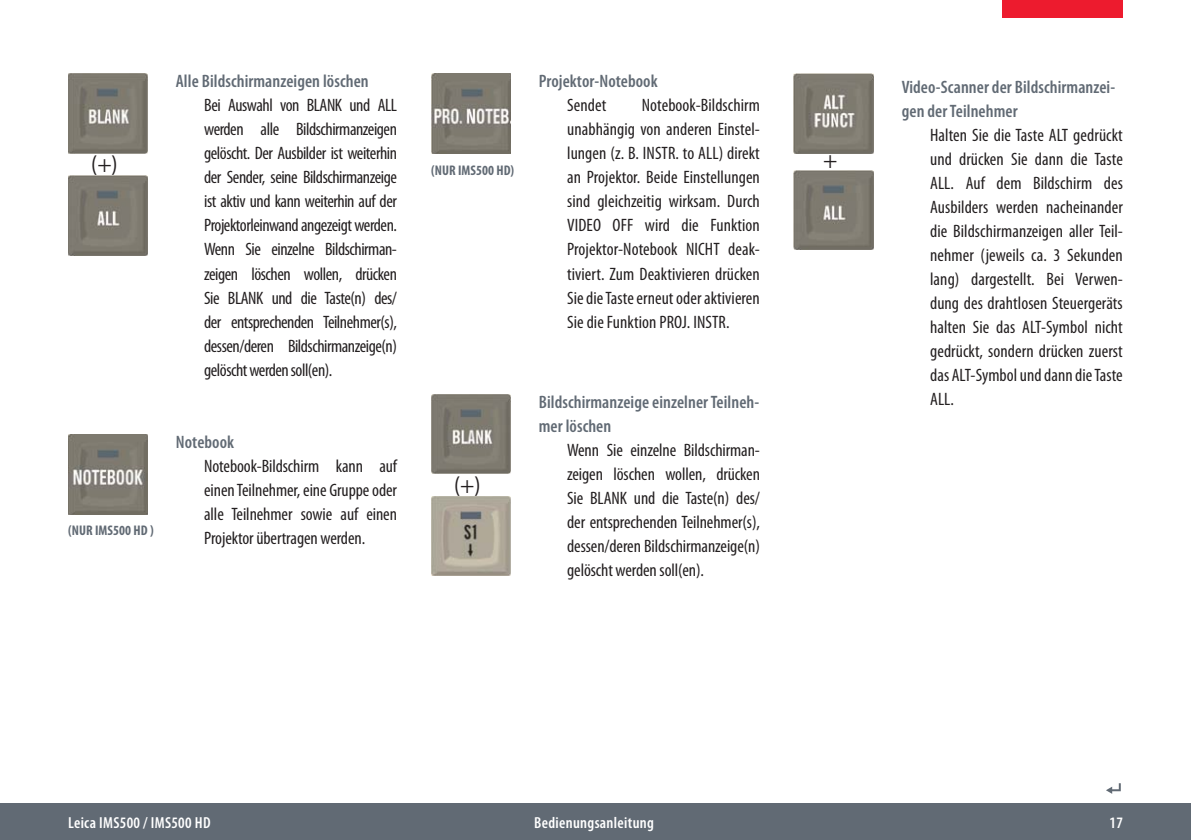
<style>
.page{position:relative;width:1191px;height:840px;background:#fff}
.page>*{position:absolute;margin:0;border:0;box-sizing:border-box;transform-origin:0 0}
.t1{font:condensed 24px "Myriad Pro";color:#231f20}
.t2{font:condensed 18px/24px "Myriad Pro";letter-spacing:-.005em;color:#231f20;text-align:justify}
.t3{font:600 condensed 18px/24px "Myriad Pro";letter-spacing:.005em;color:#616a74}
.t4{font:600 condensed 16px "Myriad Pro";letter-spacing:.02em;color:#fff}
.t5{font:700 condensed 14px "Myriad Pro";letter-spacing:.005em;color:#616a74}
</style>
<div class="page">
<div style="left:0;top:803px;width:1191px;height:36px;background:#616a74"></div>
<div style="left:1002px;top:0;width:121px;height:17px;background:#ed1b2e"></div>
<svg style="left:1106px;top:783px;width:14px;height:10px"></svg>
<img style="left:431px;top:394px;width:79px;height:79px">
<img style="left:431px;top:496px;width:79px;height:79px">
<img style="left:794px;top:74px;width:79px;height:79px">
<img style="left:794px;top:170px;width:79px;height:79px">
<img style="left:68px;top:74px;width:79px;height:79px">
<img style="left:68px;top:176px;width:79px;height:79px">
<img style="left:431px;top:74px;width:80px;height:79px">
<img style="left:68px;top:434px;width:80px;height:80px">
<h1 class="t1" style="left:91px;top:154px;width:28px">(+)</h1>
<p class="t5" style="left:68px;top:524px;width:87px">(NUR IMS500 HD )</p>
<p class="t3" style="left:176px;top:70px;width:194px">Alle Bildschirmanzeigen löschen</p>
<p class="t2" style="left:204px;top:94px;width:194px">Bei Auswahl von BLANK und ALL werden alle Bildschirmanzeigen gelöscht. Der Ausbilder ist weiterhin der Sender, seine Bildschirmanzeige ist aktiv und kann weiterhin auf der Projektorleinwand angezeigt werden.<br>Wenn Sie einzelne Bildschirman&shy;zeigen löschen wollen, drücken Sie BLANK und die Taste(n) des/ der entsprechenden Teilnehmer(s), dessen/deren Bildschirmanzeige(n) gelöscht werden soll(en).</p>
<p class="t3" style="left:176px;top:430px;width:60px">Notebook</p>
<p class="t2" style="left:204px;top:454px;width:194px">Notebook-Bildschirm kann auf einen Teilnehmer, eine Gruppe oder alle Teilnehmer sowie auf einen Projektor übertragen werden.</p>
<p class="t5" style="left:431px;top:165px;width:85px">(NUR IMS500 HD)</p>
<p class="t3" style="left:539px;top:70px;width:120px">Projektor-Notebook</p>
<p class="t2" style="left:567px;top:94px;width:41px">Sendet</p>
<p class="t2" style="left:567px;top:94px;width:194px;text-indent:75px">Notebook-Bildschirm unabhängig von anderen Einstel&shy;lungen (z. B. INSTR. to ALL) direkt an Projektor. Beide Einstellungen sind gleichzeitig wirksam. Durch VIDEO OFF wird die Funktion Projektor-Notebook NICHT deak&shy;tiviert. Zum Deaktivieren drücken Sie die Taste erneut oder aktivieren Sie die Funktion PROJ. INSTR.</p>
<h1 class="t1" style="left:454px;top:475px;width:28px">(+)</h1>
<p class="t3" style="left:539px;top:391px;width:222px">Bildschirmanzeige einzelner Teilneh&shy;mer löschen</p>
<p class="t2" style="left:567px;top:439px;width:194px">Wenn Sie einzelne Bildschirman&shy;zeigen löschen wollen, drücken Sie BLANK und die Taste(n) des/ der entsprechenden Teilnehmer(s), dessen/deren Bildschirmanzeige(n) gelöscht werden soll(en).</p>
<h1 class="t1" style="left:823px;top:151px;width:16px">+</h1>
<p class="t3" style="left:901px;top:76px;width:215px">Video-Scanner der Bildschirmanzei&shy;gen der Teilnehmer</p>
<p class="t2" style="left:930px;top:124px;width:194px">Halten Sie die Taste ALT gedrückt und drücken Sie dann die Taste ALL. Auf dem Bildschirm des Ausbilders werden nacheinander die Bildschirmanzeigen aller Teil&shy;nehmer (jeweils ca. 3 Sekunden lang) dargestellt. Bei Verwen&shy;dung des drahtlosen Steuergeräts halten Sie das ALT-Symbol nicht gedrückt, sondern drücken zuerst das ALT-Symbol und dann die Taste ALL.</p>
<p class="t4" style="left:68px;top:816px;width:144px">Leica IMS500 / IMS500 HD</p>
<p class="t4" style="left:534px;top:816px;width:121px">Bedienungsanleitung</p>
<p class="t4" style="left:1109px;top:816px;width:15px">17</p>
</div>
